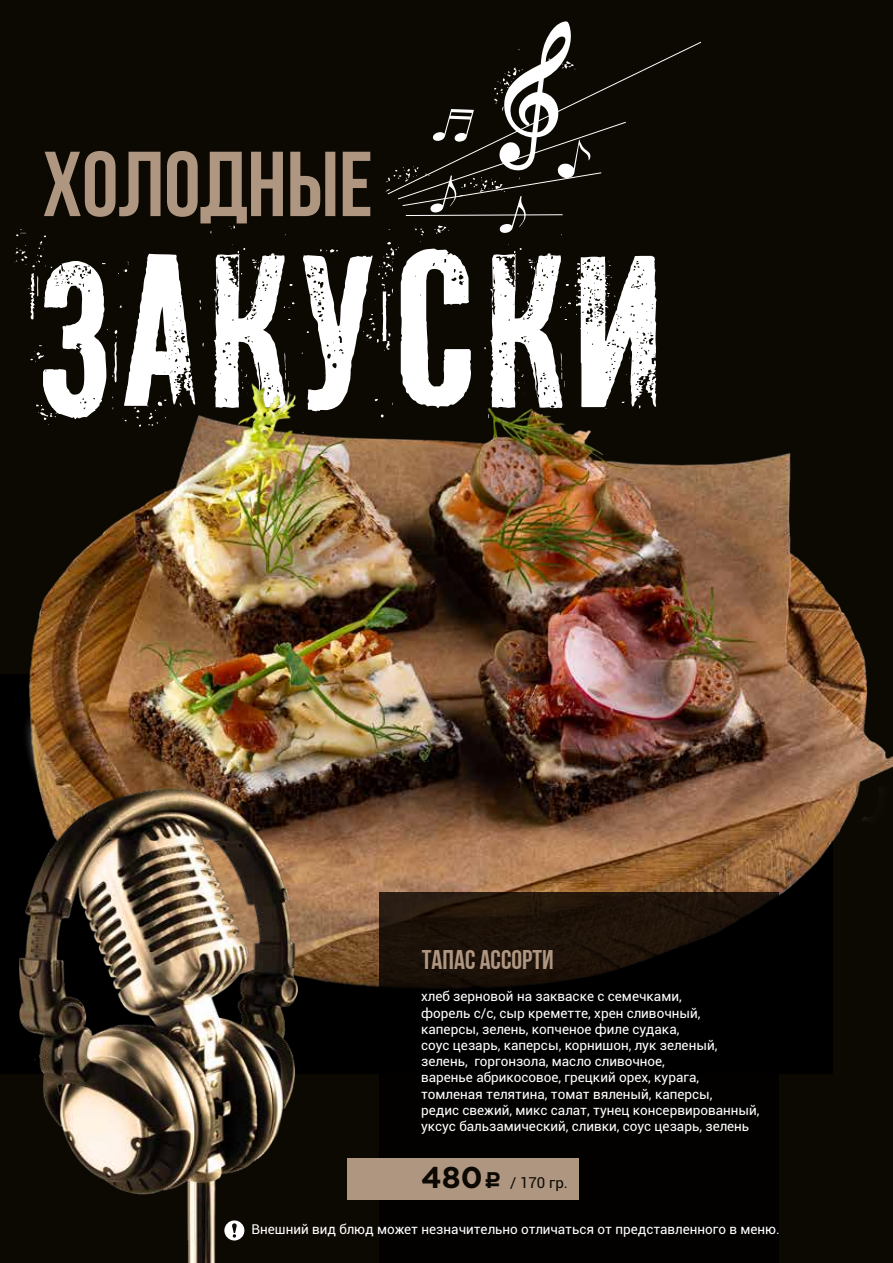
<style>
.page{position:relative;width:893px;height:1263px;background:#0c0802}
.page>*{position:absolute;margin:0;border:0;box-sizing:border-box;transform-origin:0 0}
.t1{font:207.15px "PF Fuel Pro";color:#fff}
.t2{font:91.95px "Bebas Neue Cyrillic";color:#af9680}
.t3{font:27px "Bebas Neue Cyrillic";color:#af9680}
.t4{font:15px "Roboto";color:#0c0802}
.t5{font:13.5px/16.2px "Roboto";color:#fff}
.s1{font-family:"Gotham Pro";font-weight:700;font-size:30px}
.s2{font-family:"ALS Rubl";font-size:22.5px}
</style>
<div class="page">
<img style="left:0;top:383px;width:893px;height:691px">
<svg style="left:379px;top:893px;width:400px;height:307px;fill:#020100"></svg>
<div style="left:347px;top:1158px;width:232px;height:41px;background:#af9680"></div>
<img style="left:19px;top:788px;width:278px;height:475px">
<svg style="left:224px;top:1220px;width:20px;height:20px"></svg>
<svg style="left:385px;top:21px;width:242px;height:212px"></svg>
<h2 class="t2" style="left:43px;top:134px;width:332px">ХОЛОДНЫЕ</h2>
<h1 class="t1" style="left:28px;top:192px;width:640px">ЗАКУСКИ</h1>
<h3 class="t3" style="left:422px;top:945px;width:133px">Тапас ассорти</h3>
<p class="t5" style="left:421px;top:988px;width:340px">хлеб зерновой на закваске с семечками,<br>форель с/с, сыр креметте, хрен сливочный, каперсы, зелень, копченое филе судака,<br>соус цезарь, каперсы, корнишон, лук зеленый, зелень, горгонзола, масло сливочное,<br>варенье абрикосовое, грецкий орех, курага, томленая телятина, томат вяленый, каперсы,<br>редис свежий, микс салат, тунец консервированный, уксус бальзамический, сливки, соус цезарь, зелень</p>
<p class="t4" style="left:421px;top:1172px;width:148px"><span class="s1">480</span><span class="s2">c</span> / 170 гр.</p>
<p class="t5" style="left:252px;top:1221px;width:530px">Внешний вид блюд может незначительно отличаться от представленного в меню.</p>
</div>
